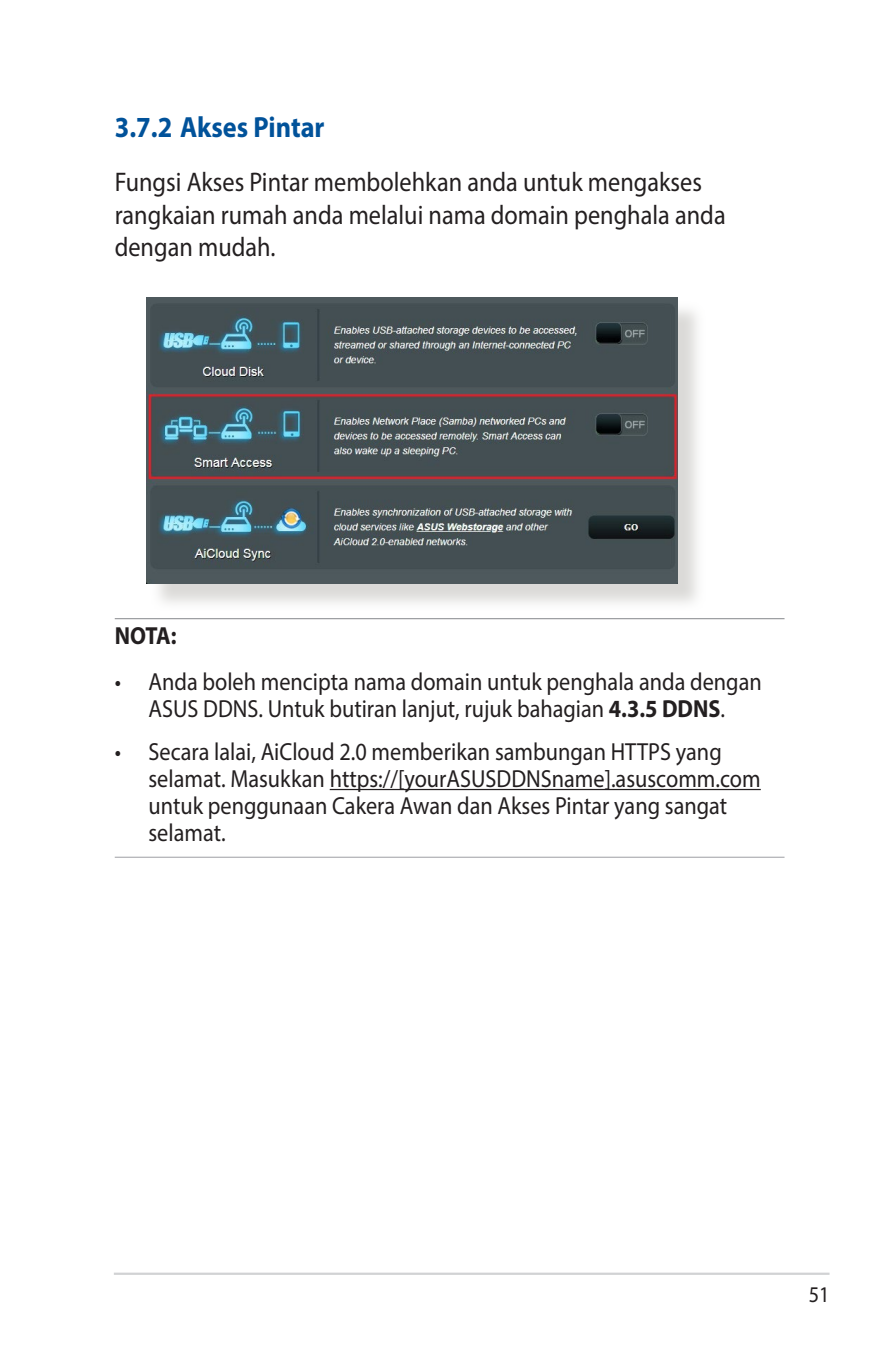
<style>
.page{position:relative;width:893px;height:1346px;background:#fff}
.page>*{position:absolute;margin:0;border:0;box-sizing:border-box;transform-origin:0 0}
.t1{font:700 29.25px "Myriad Pro";color:#01529a;scale:.9 1}
.t2{font:27px/32.4px "Myriad Pro";color:#231f20;scale:.9 1}
.t3{font:24.75px/27px "Myriad Pro";color:#231f20;text-align:center;scale:.9 1}
.t4{font:700 24.75px "Myriad Pro";color:#231f20;scale:.9 1}
.t5{font:22.5px "Myriad Pro";color:#231f20;scale:.9 1}
.s1{font-weight:700}
</style>
<div class="page">
<hr style="left:114px;top:1272px;width:715px;height:3px;background:#d1d2d4">
<hr style="left:115px;top:618px;width:669px;height:1px;background:#939598">
<hr style="left:330px;top:789px;width:431px;height:1px;background:#231f20">
<hr style="left:115px;top:857px;width:669px;height:1px;background:#a8a9ad">
<div style="left:150px;top:300px;width:556px;height:311px;background:#cfcecb;opacity:.75"></div>
<img style="left:147px;top:297px;width:531px;height:286px">
<p class="t1" style="left:115px;top:108px;width:235px">3.7.2 Akses Pintar</p>
<p class="t2" style="left:115px;top:166px;width:680px">Fungsi Akses Pintar membolehkan anda untuk mengakses rangkaian rumah anda melalui nama domain penghala anda dengan mudah.</p>
<p class="t4" style="left:115px;top:619px;width:70px">NOTA:</p>
<p class="t3" style="left:115px;top:668px;width:720px">• Anda boleh mencipta nama domain untuk penghala anda dengan<br>ASUS DDNS. Untuk butiran lanjut, rujuk bahagian <span class="s1">4.3.5 DDNS</span>.</p>
<p class="t3" style="left:148px;top:738px;width:682px;text-align:left;text-indent:-34px">• Secara lalai, AiCloud 2.0 memberikan sambungan HTTPS yang selamat. Masukkan https://[yourASUSDDNSname].asuscomm.com untuk penggunaan Cakera Awan dan Akses Pintar yang sangat selamat.</p>
<p class="t5" style="left:809px;top:1281px;width:25px">51</p>
</div>
